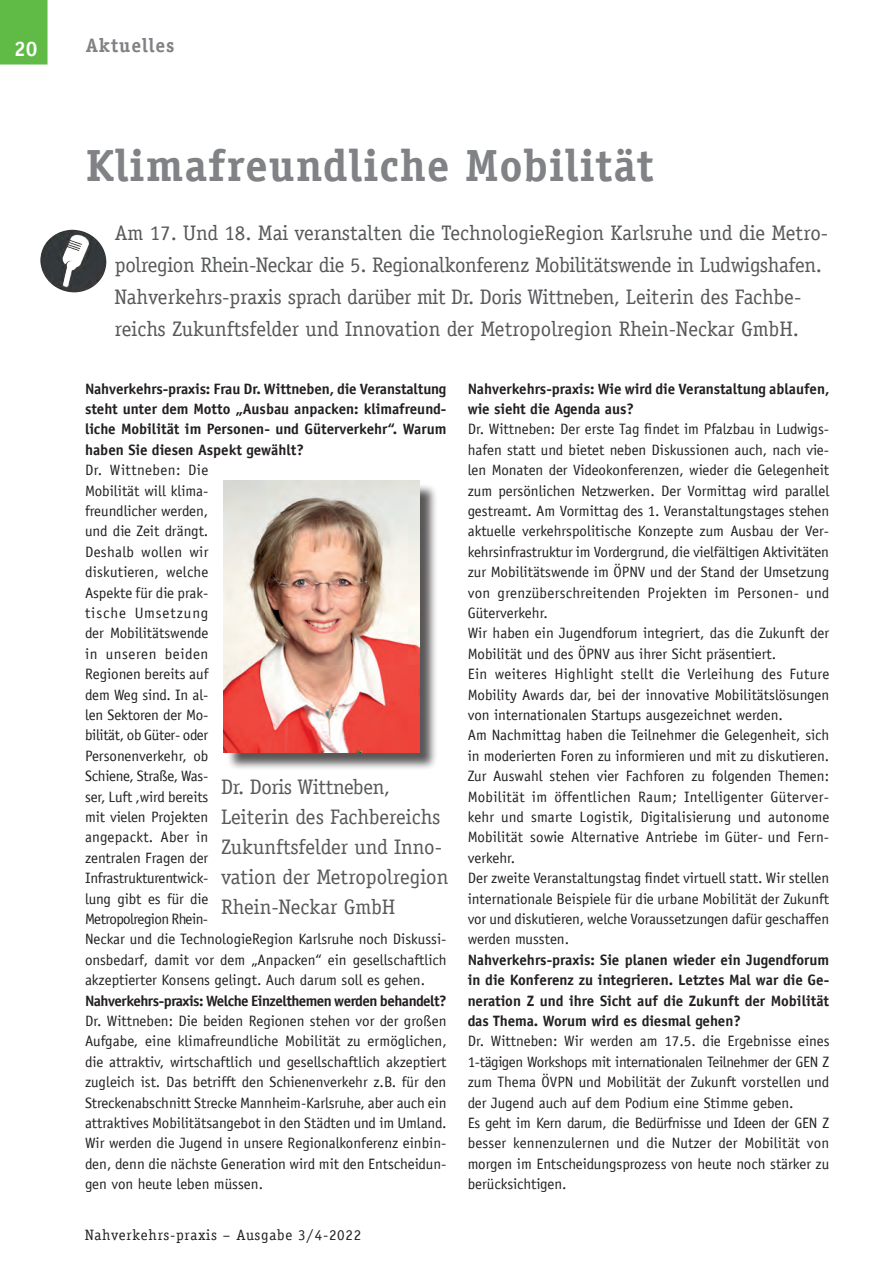
<style>
.page{position:relative;width:893px;height:1263px;background:#fff}
.page>*{position:absolute;margin:0;border:0;box-sizing:border-box;transform-origin:0 0}
.Headline{font:700 45px "Officina Serif LT";letter-spacing:.025em;color:#808285}
.Vorspann_und_Autor{font:21px/31.8px "Officina Serif LT";color:#57585a}
.Vorspann_und_Autor-2{font:21px "Officina Serif LT";letter-spacing:-.02em;color:#57585a}
.t1{font:700 21px "Officina Serif LT";color:#fff}
.t2{font:700 19.5px "Officina Serif LT";letter-spacing:.05em;color:#808285}
.Interview{font:15px/20.4px "Officina Sans LT";color:#231f20;text-align:justify}
.Interview-2{font:700 15px/20.4px "Officina Sans LT";color:#231f20;text-align:justify}
.Interview-3{font:700 15px "Officina Sans LT";letter-spacing:-.03em;color:#231f20}
.t3{font:15px "Officina Serif LT";letter-spacing:.05em;color:#231f20}
</style>
<div class="page">
<div style="left:0;top:0;width:48px;height:64px;background:#60bb46"></div>
<div style="left:226px;top:483px;width:212px;height:288px;background:#231f20;opacity:.75"></div>
<img style="left:224px;top:480px;width:195px;height:273px">
<img style="left:40px;top:230px;width:31px;height:36px">
<p class="t1" style="left:14px;top:36px;width:25px">20</p>
<p class="t2" style="left:86px;top:33px;width:90px">Aktuelles</p>
<p class="Headline" style="left:86px;top:138px;width:570px">Klimafreundliche Mobilität</p>
<p class="Vorspann_und_Autor" style="left:115px;top:217px;width:715px">Am 17. Und 18. Mai veranstalten die TechnologieRegion Karlsruhe und die Metro&shy;polregion Rhein-Neckar die 5. Regionalkonferenz Mobilitätswende in Ludwigshafen.<br>Nahverkehrs-praxis sprach darüber mit Dr. Doris Wittneben, Leiterin des Fachbe&shy;reichs Zukunftsfelder und Innovation der Metropolregion Rhein-Neckar GmbH.</p>
<p class="Interview-2" style="left:85px;top:378px;width:363px">Nahverkehrs-praxis: Frau Dr. Wittneben, die Veranstaltung steht unter dem Motto „Ausbau anpacken: klimafreund&shy;liche Mobilität im Personen- und Güterverkehr“. Warum haben Sie diesen Aspekt gewählt?</p>
<p class="Interview" style="left:85px;top:460px;width:363px;text-align:left">Dr. Wittneben: Die<br>Mobilität will klima-<br>freundlicher werden,<br>und die Zeit drängt.<br>Deshalb wollen wir<br>diskutieren, welche<br>Aspekte für die prak-<br>tische Umsetzung<br>der Mobilitätswende<br>in unseren beiden<br>Regionen bereits auf<br>dem Weg sind. In al-<br>len Sektoren der Mo-<br>bilität, ob Güter- oder<br>Personenverkehr, ob<br>Schiene, Straße, Was-<br>ser, Luft ,wird bereits<br>mit vielen Projekten<br>angepackt. Aber in<br>zentralen Fragen der<br>Infrastrukturentwick-<br>lung gibt es für die<br>Metropolregion Rhein-<br>Neckar und die TechnologieRegion Karlsruhe noch Diskussi&shy;onsbedarf, damit vor dem „Anpacken“ ein gesellschaftlich akzeptierter Konsens gelingt. Auch darum soll es gehen.</p>
<p class="Interview-3" style="left:85px;top:991px;width:363px">Nahverkehrs-praxis: Welche Einzelthemen werden behandelt?</p>
<p class="Interview" style="left:85px;top:1011px;width:363px">Dr. Wittneben: Die beiden Regionen stehen vor der großen Aufgabe, eine klimafreundliche Mobilität zu ermöglichen, die attraktiv, wirtschaftlich und gesellschaftlich akzeptiert zugleich ist. Das betrifft den Schienenverkehr z.B. für den Streckenabschnitt Strecke Mannheim-Karlsruhe, aber auch ein attraktives Mobilitätsangebot in den Städten und im Umland.</p>
<p class="Interview" style="left:85px;top:1133px;width:363px">Wir werden die Jugend in unsere Regionalkonferenz einbin&shy;den, denn die nächste Generation wird mit den Entscheidun&shy;gen von heute leben müssen.</p>
<p class="Vorspann_und_Autor-2" style="left:221px;top:774px;width:170px">Dr. Doris Wittneben,</p>
<p class="Vorspann_und_Autor" style="left:221px;top:801px;width:229px;line-height:30px">Leiterin des Fachbereichs<br>Zukunftsfelder und Inno&shy;vation der Metropolregion<br>Rhein-Neckar GmbH</p>
<p class="t3" style="left:85px;top:1226px;width:278px">Nahverkehrs-praxis – Ausgabe 3/4-2022</p>
<p class="Interview-2" style="left:468px;top:378px;width:363px">Nahverkehrs-praxis: Wie wird die Veranstaltung ablaufen, wie sieht die Agenda aus?</p>
<p class="Interview" style="left:468px;top:419px;width:363px">Dr. Wittneben: Der erste Tag findet im Pfalzbau in Ludwigs&shy;hafen statt und bietet neben Diskussionen auch, nach vie&shy;len Monaten der Videokonferenzen, wieder die Gelegenheit zum persönlichen Netzwerken. Der Vormittag wird parallel gestreamt. Am Vormittag des 1. Veranstaltungstages stehen aktuelle verkehrspolitische Konzepte zum Ausbau der Ver&shy;kehrsinfrastruktur im Vordergrund, die vielfältigen Aktivitäten zur Mobilitätswende im ÖPNV und der Stand der Umsetzung von grenzüberschreitenden Projekten im Personen- und Güterverkehr.</p>
<p class="Interview" style="left:468px;top:623px;width:363px">Wir haben ein Jugendforum integriert, das die Zukunft der<br>Mobilität und des ÖPNV aus ihrer Sicht präsentiert.</p>
<p class="Interview" style="left:468px;top:664px;width:363px">Ein weiteres Highlight stellt die Verleihung des Future Mobility Awards dar, bei der innovative Mobilitätslösungen von internationalen Startups ausgezeichnet werden.</p>
<p class="Interview" style="left:468px;top:725px;width:363px">Am Nachmittag haben die Teilnehmer die Gelegenheit, sich in moderierten Foren zu informieren und mit zu diskutieren.<br>Zur Auswahl stehen vier Fachforen zu folgenden Themen:<br>Mobilität im öffentlichen Raum; Intelligenter Güterver&shy;kehr und smarte Logistik, Digitalisierung und autonome Mobilität sowie Alternative Antriebe im Güter- und Fern&shy;verkehr.</p>
<p class="Interview" style="left:468px;top:868px;width:363px">Der zweite Veranstaltungstag findet virtuell statt. Wir stellen internationale Beispiele für die urbane Mobilität der Zukunft vor und diskutieren, welche Voraussetzungen dafür geschaffen werden mussten.</p>
<p class="Interview-2" style="left:468px;top:949px;width:363px">Nahverkehrs-praxis: Sie planen wieder ein Jugendforum in die Konferenz zu integrieren. Letztes Mal war die Ge&shy;neration Z und ihre Sicht auf die Zukunft der Mobilität das Thema. Worum wird es diesmal gehen?</p>
<p class="Interview" style="left:468px;top:1031px;width:363px">Dr. Wittneben: Wir werden am 17.5. die Ergebnisse eines 1-tägigen Workshops mit internationalen Teilnehmer der GEN Z zum Thema ÖVPN und Mobilität der Zukunft vorstellen und der Jugend auch auf dem Podium eine Stimme geben.</p>
<p class="Interview" style="left:468px;top:1113px;width:363px">Es geht im Kern darum, die Bedürfnisse und Ideen der GEN Z besser kennenzulernen und die Nutzer der Mobilität von morgen im Entscheidungsprozess von heute noch stärker zu berücksichtigen.</p>
</div>
